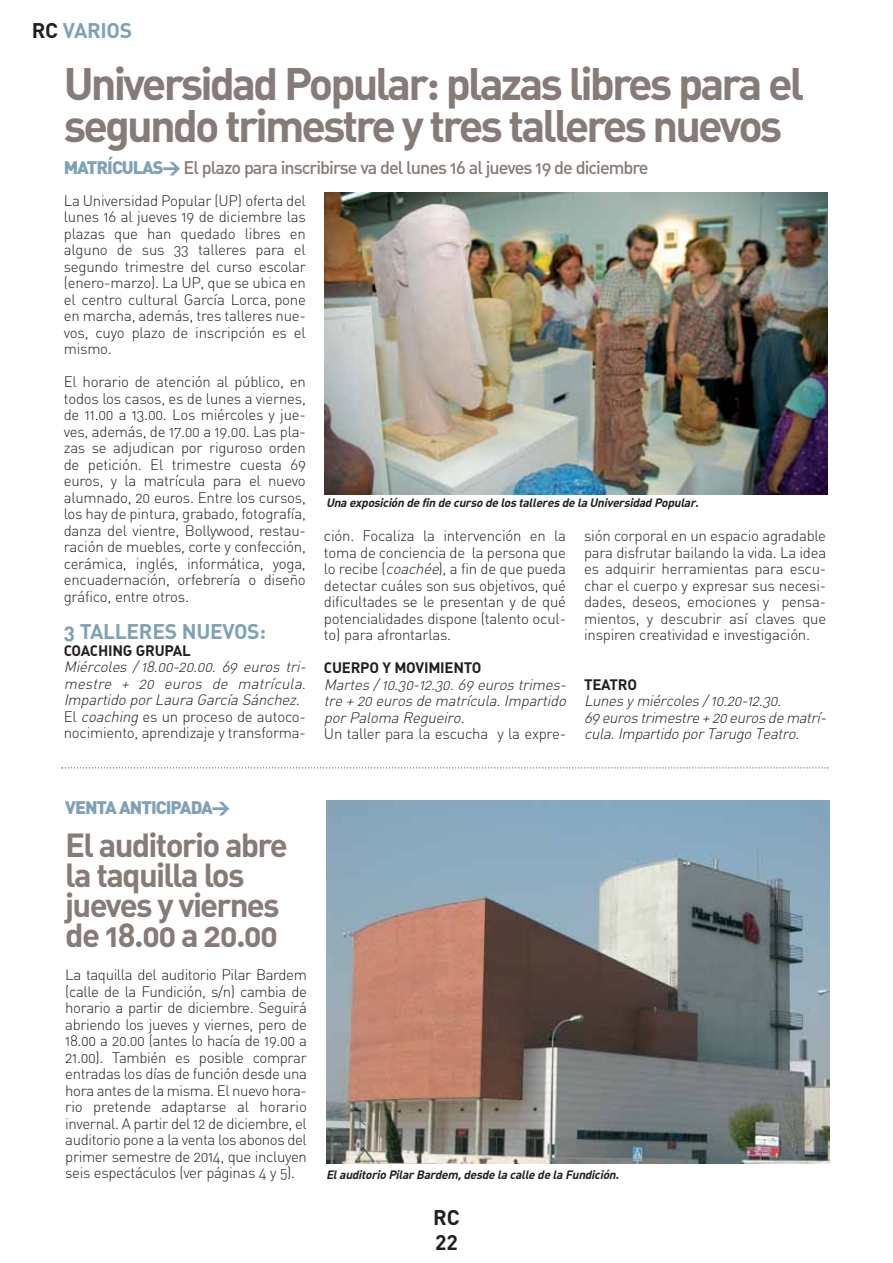
<style>
.page{position:relative;width:893px;height:1263px;background:#fff}
.page>*{position:absolute;margin:0;border:0;box-sizing:border-box;transform-origin:0 0}
.t1{font:45px/42px "DIN Bold Alternate";letter-spacing:-.065em;color:#867b77}
.t2{font:33px/30px "DIN Bold Alternate";letter-spacing:-.055em;color:#867b77}
.t3{font:21px "DIN Bold Alternate";letter-spacing:-.015em;color:#7fa1b6}
.t4{font:700 21px "DIN";letter-spacing:-.015em;color:#7fa1b6}
.t5{font:700 21px/25.5px "DIN";color:#231f20}
.t6{font:18px "DIN Medium Alternate";letter-spacing:-.055em;color:#867b77}
.t7{font:900 18px "DIN";letter-spacing:-.055em;color:#7fa1b6}
.t8{font:15px/16.5px "DIN Light Alternate";letter-spacing:-.015em;color:#231f20;text-align:justify}
.t9{font:italic 15px/16.5px "DIN Light Alternate";color:#231f20}
.t10{font:15px "DIN Bold Alternate";letter-spacing:-.015em;color:#231f20}
.t11{font:italic 12px "DIN Bold Alternate";color:#231f20}
.s1{color:#231f20}
.s2{font-family:"DIN";font-weight:900;color:#7fa1b6}
.s3{font-style:normal}
.s4{font-style:italic}
</style>
<div class="page">
<img style="left:326px;top:800px;width:503px;height:363px">
<img style="left:324px;top:193px;width:504px;height:301px">
<svg style="left:62px;top:767px;width:766px;height:2px"></svg>
<h3 class="t4" style="left:32px;top:23px;width:102px"><span class="s1">RC</span> VARIOS</h3>
<h1 class="t1" style="left:64px;top:69px;width:742px">Universidad Popular: plazas libres para el segundo trimestre y tres talleres nuevos</h1>
<p class="t6" style="left:64px;top:161px;width:586px"><span class="s2">MATRÍCULAS&gt;</span> El plazo para inscribirse va del lunes 16 al jueves 19 de diciembre</p>
<p class="t8" style="left:64px;top:194px;width:244px">La Universidad Popular (UP) oferta del lunes 16 al jueves 19 de diciembre las plazas que han quedado libres en alguno de sus 33 talleres para el segundo trimestre del curso escolar (enero-marzo). La UP, que se ubica en el centro cultural García Lorca, pone en marcha, además, tres talleres nue&shy;vos, cuyo plazo de inscripción es el mismo.</p>
<p class="t8" style="left:64px;top:375px;width:244px">El horario de atención al público, en todos los casos, es de lunes a viernes, de 11.00 a 13.00. Los miércoles y jue&shy;ves, además, de 17.00 a 19.00. Las pla&shy;zas se adjudican por riguroso orden de petición. El trimestre cuesta 69 euros, y la matrícula para el nuevo alumnado, 20 euros. Entre los cursos, los hay de pintura, grabado, fotografía, danza del vientre, Bollywood, restau&shy;ración de muebles, corte y confección, cerámica, inglés, informática, yoga, encuadernación, orfebrería o diseño gráfico, entre otros.</p>
<h3 class="t3" style="left:64px;top:624px;width:204px">3 TALLERES NUEVOS:</h3>
<p class="t10" style="left:64px;top:645px;width:129px">COACHING GRUPAL</p>
<p class="t9" style="left:64px;top:660px;width:247px">Miércoles / 18.00-20.00. 69 euros tri&shy;mestre + 20 euros de matrícula.<br>Impartido porLaura García Sánchez.<br><span class="s3">El</span> coaching<span class="s3">es un proceso de autoco&shy;nocimiento, aprendizaje y transforma-</span></p>
<p class="t11" style="left:326px;top:498px;width:376px">Una exposición de fin de curso de los talleres de la Universidad Popular.</p>
<p class="t8" style="left:324px;top:529px;width:244px">ción. Focaliza la intervención en la toma de conciencia de la persona que lo recibe (<span class="s4">coachée</span>), a fin de que pueda detectar cuáles son sus objetivos, qué dificultades se le presentan y de qué potencialidades dispone (talento ocul&shy;to) para afrontarlas.</p>
<p class="t10" style="left:324px;top:662px;width:159px">CUERPO Y MOVIMIENTO</p>
<p class="t9" style="left:324px;top:678px;width:247px;text-align:justify">Martes / 10.30-12.30. 69 euros trimes&shy;tre + 20 euros de matrícula.Impartido porPaloma Regueiro.</p>
<p class="t8" style="left:324px;top:727px;width:244px">Un taller para la escucha y la expre-</p>
<p class="t8" style="left:584px;top:529px;width:244px">sión corporal en un espacio agradable para disfrutar bailando la vida. La idea es adquirir herramientas para escu&shy;char el cuerpo y expresar sus necesi&shy;dades, deseos, emociones y pensa&shy;mientos, y descubrir así claves que inspiren creatividad e investigación.</p>
<p class="t10" style="left:584px;top:679px;width:55px">TEATRO</p>
<p class="t9" style="left:584px;top:694px;width:247px">Lunes ymiércoles / 10.20-12.30.<br>69 euros trimestre + 20 euros de matrí&shy;cula.Impartido porTarugo Teatro.</p>
<p class="t7" style="left:65px;top:801px;width:167px">VENTA ANTICIPADA&gt;</p>
<h2 class="t2" style="left:65px;top:834px;width:224px">El auditorio abre la taquilla los jueves y viernes de 18.00 a 20.00</h2>
<p class="t8" style="left:65px;top:968px;width:243px">La taquilla del auditorio Pilar Bardem (calle de la Fundición, s/n) cambia de horario a partir de diciembre. Seguirá abriendo los jueves y viernes, pero de 18.00 a 20.00 (antes lo hacía de 19.00 a 21.00). También es posible comprar entradas los días de función desde una hora antes de la misma. El nuevo hora&shy;rio pretende adaptarse al horario invernal. A partir del 12 de diciembre, el auditorio pone a la venta los abonos del primer semestre de 2014, que incluyen seis espectáculos (ver páginas 4 y 5).</p>
<p class="t11" style="left:326px;top:1170px;width:297px">Elauditorio Pilar Bardem,desde la calle de la Fundición.</p>
<h3 class="t5" style="left:433px;top:1206px;width:28px">RC<br>22</h3>
</div>
